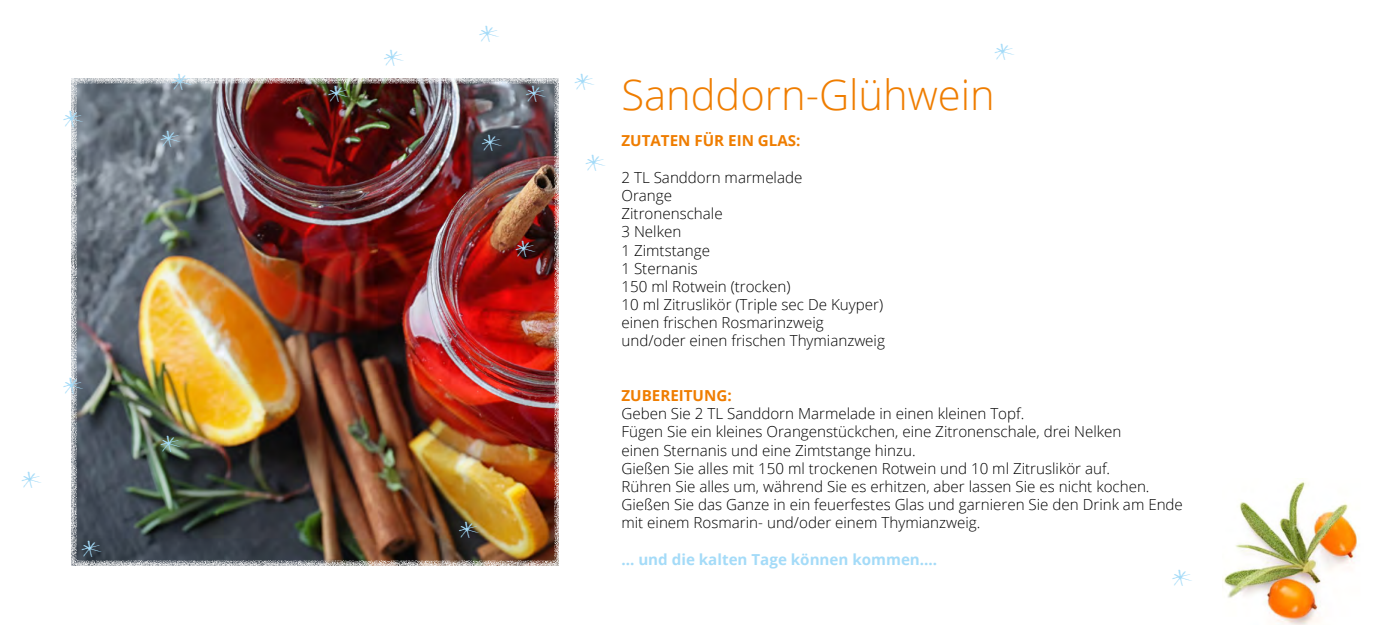
<style>
.page{position:relative;width:1388px;height:644px;background:#fff}
.page>*{position:absolute;margin:0;border:0;box-sizing:border-box;transform-origin:0 0}
.t1{font:300 41.62px "Open Sans";color:#ef7d00}
.t2{font:300 15.12px/18.1px "Open Sans";color:#000}
.t3{font:700 15.12px "Open Sans";color:#a4dbf8}
.t4{font:700 15.12px "Open Sans";color:#ef7d00}
</style>
<div class="page">
<img style="left:78px;top:85px;width:474px;height:474px">
<div style="left:67px;top:74px;width:496px;height:496px;border:8px solid #fff"></div>
<img style="left:1222px;top:481px;width:136px;height:143px">
<svg style="left:160px;top:129px;width:21px;height:20px"></svg>
<svg style="left:481px;top:133px;width:21px;height:19px"></svg>
<svg style="left:458px;top:519px;width:21px;height:20px"></svg>
<svg style="left:327px;top:84px;width:22px;height:20px"></svg>
<svg style="left:514px;top:239px;width:22px;height:20px"></svg>
<svg style="left:525px;top:84px;width:21px;height:20px"></svg>
<svg style="left:160px;top:433px;width:21px;height:20px"></svg>
<svg style="left:67px;top:375px;width:17px;height:20px"></svg>
<svg style="left:80px;top:539px;width:22px;height:19px"></svg>
<svg style="left:171px;top:74px;width:21px;height:18px"></svg>
<svg style="left:67px;top:108px;width:17px;height:20px"></svg>
<h1 class="t1" style="left:621px;top:66px;width:375px">Sanddorn-Glühwein</h1>
<p class="t4" style="left:621px;top:130px;width:181px">ZUTATEN FÜR EIN GLAS:</p>
<p class="t2" style="left:621px;top:168px;width:265px">2 TL Sanddorn marmelade<br>Orange<br>Zitronenschale<br>3 Nelken<br>1 Zimtstange<br>1 Sternanis<br>150 ml Rotwein (trocken)<br>10 ml Zitruslikör (Triple sec De Kuyper) einen frischen Rosmarinzweig und/oder einen frischen Thymianzweig</p>
<p class="t4" style="left:621px;top:385px;width:112px">ZUBEREITUNG:</p>
<p class="t2" style="left:621px;top:404px;width:563px">Geben Sie 2 TL Sanddorn Marmelade in einen kleinen Topf.<br>Fügen Sie ein kleines Orangenstückchen, eine Zitronenschale, drei Nelken<br>einen Sternanis und eine Zimtstange hinzu.<br>Gießen Sie alles mit 150 ml trockenen Rotwein und 10 ml Zitruslikör auf.<br>Rühren Sie alles um, während Sie es erhitzen, aber lassen Sie es nicht kochen.<br>Gießen Sie das Ganze in ein feuerfestes Glas und garnieren Sie den Drink am Ende mit einem Rosmarin- und/oder einem Thymianzweig.</p>
<p class="t3" style="left:621px;top:548px;width:317px">... und die kalten Tage können kommen....</p>
</div>
